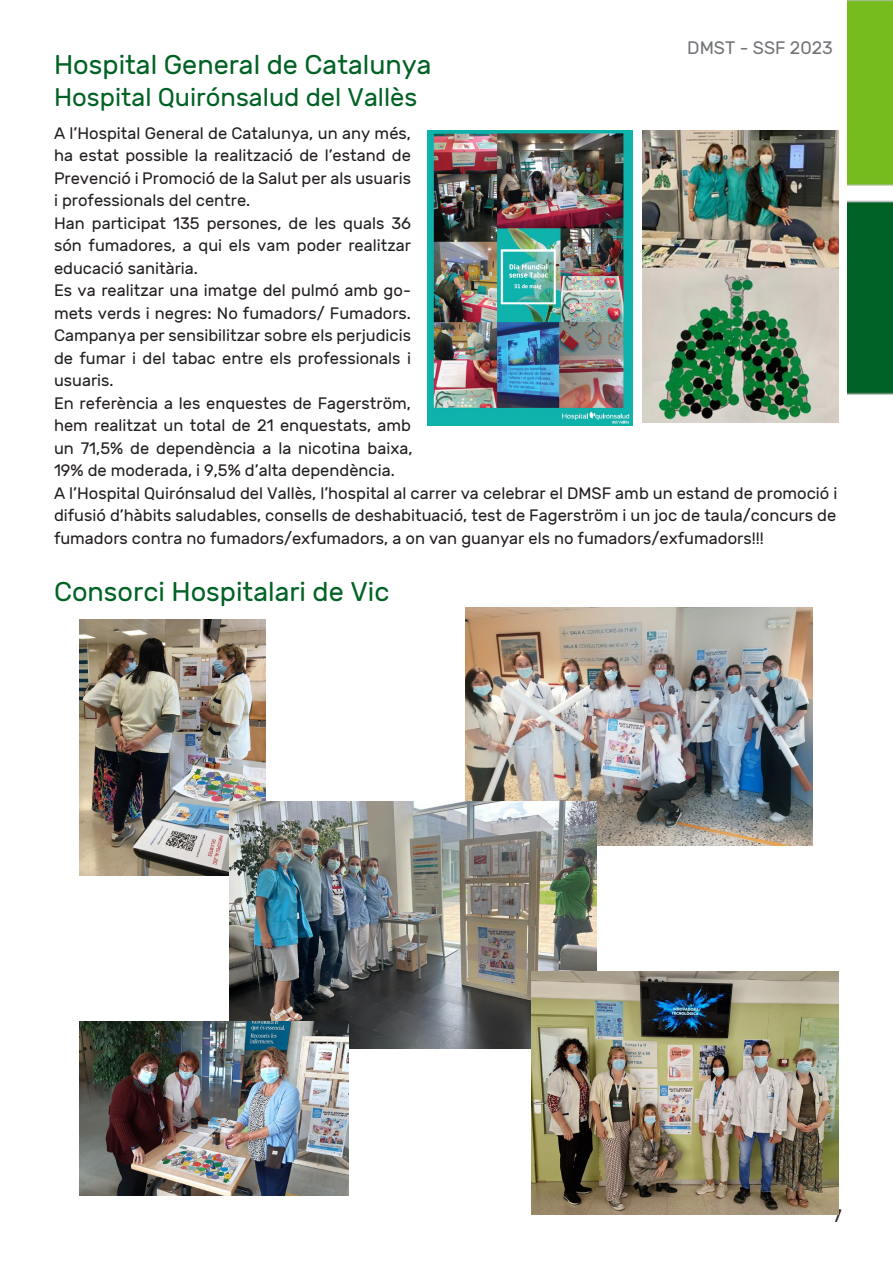
<style>
.page{position:relative;width:893px;height:1263px;background:#fff}
.page>*{position:absolute;margin:0;border:0;box-sizing:border-box;transform-origin:0 0}
.t1{font:27px "Rubik";color:#006224}
.t2{font:25.5px "Rubik";color:#006224}
.t3{font:18px "Rubik";color:#727477}
.t4{font:18px "Rubik";color:#231f20}
.t5{font:16.5px/22.5px "Rubik";color:#231f20;text-align:justify}
</style>
<div class="page">
<img style="left:848px;top:0;width:45px;height:395px">
<img style="left:642px;top:131px;width:197px;height:291px">
<img style="left:427px;top:131px;width:205px;height:294px">
<img style="left:465px;top:607px;width:347px;height:238px">
<img style="left:79px;top:619px;width:187px;height:256px">
<img style="left:230px;top:801px;width:366px;height:247px">
<img style="left:79px;top:1022px;width:270px;height:174px">
<img style="left:531px;top:972px;width:308px;height:242px">
<p class="t1" style="left:54px;top:50px;width:379px">Hospital General de Catalunya</p>
<p class="t2" style="left:54px;top:83px;width:365px">Hospital Quirónsalud del Vallès</p>
<p class="t3" style="left:687px;top:38px;width:147px">DMST - SSF 2023</p>
<p class="t5" style="left:54px;top:122px;width:359px">A l’Hospital General de Catalunya, un any més, ha estat possible la realització de l’estand de Prevenció i Promoció de la Salut per als usuaris i professionals del centre.</p>
<p class="t5" style="left:54px;top:212px;width:359px">Han participat 135 persones, de les quals 36 són fumadores, a qui els vam poder realitzar educació sanitària.</p>
<p class="t5" style="left:54px;top:280px;width:359px">Es va realitzar una imatge del pulmó amb go&shy;mets verds i negres: No fumadors/ Fumadors.<br>Campanya per sensibilitzar sobre els perjudicis de fumar i del tabac entre els professionals i usuaris.</p>
<p class="t5" style="left:54px;top:392px;width:360px">En referència a les enquestes de Fagerström, hem realitzat un total de 21 enquestats, amb un 71,5% de dependència a la nicotina baixa, 19% de moderada, i 9,5% d’alta dependència.</p>
<p class="t5" style="left:54px;top:482px;width:785px">A l’Hospital Quirónsalud del Vallès, l’hospital al carrer va celebrar el DMSF amb un estand de promoció i difusió d’hàbits saludables, consells de deshabituació, test de Fagerström i un joc de taula/concurs de fumadors contra no fumadors/exfumadors, a on van guanyar els no fumadors/exfumadors!!!</p>
<p class="t1" style="left:54px;top:576px;width:337px">Consorci Hospitalari de Vic</p>
<p class="t4" style="left:832px;top:1206px;width:11px">7</p>
</div>
